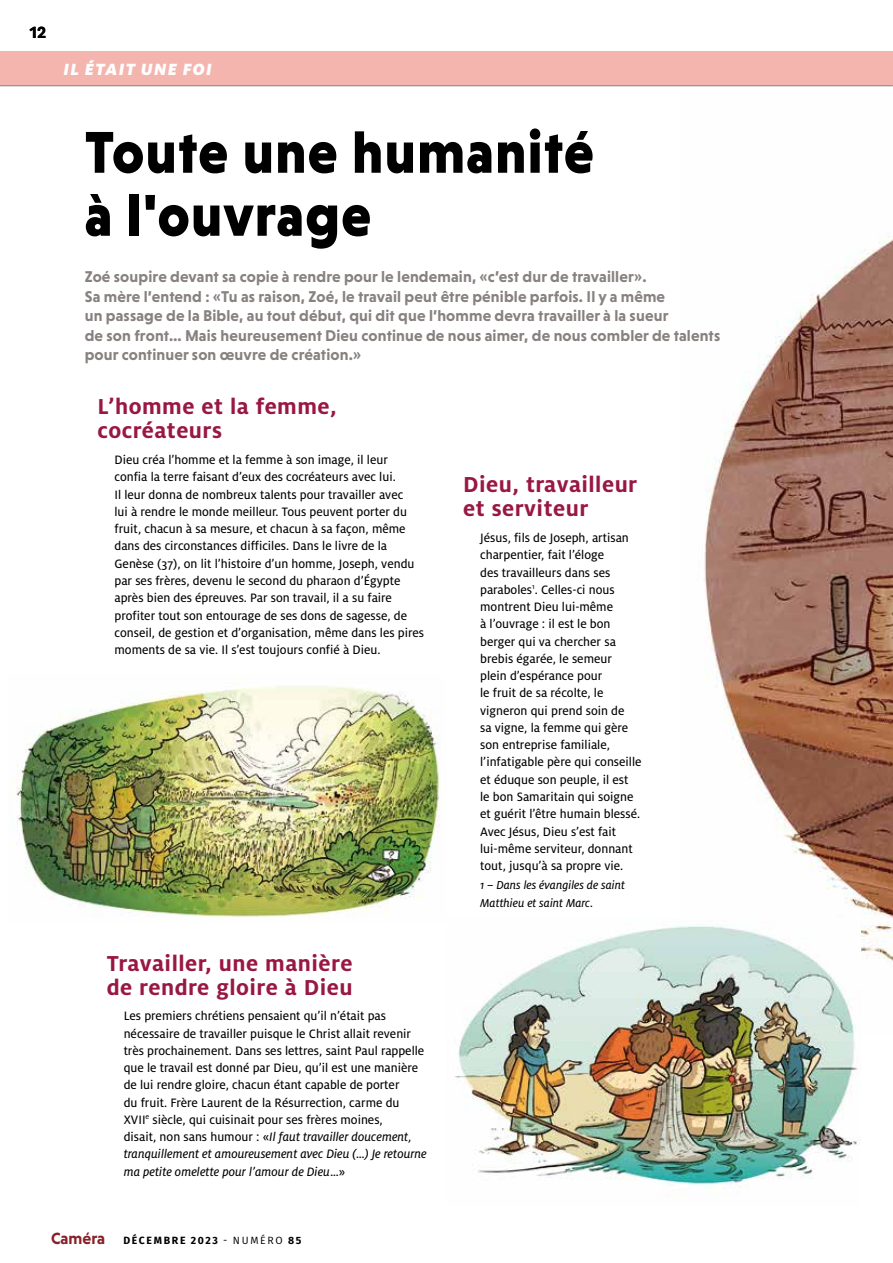
<style>
.page{position:relative;width:893px;height:1263px;background:#fff}
.page>*{position:absolute;margin:0;border:0;box-sizing:border-box;transform-origin:0 0}
.t1{font:900 60px/63px "Niveau Grotesk";letter-spacing:.02em;color:#000;scale:.94 1}
.t2{font:700 24px/24px "Milo OT";letter-spacing:.02em;color:#991743}
.t3{font:italic 900 18px "Milo OT";letter-spacing:.07em;color:#fff}
.t4{font:700 16.5px "Pluto Cond";color:#000}
.t5{font:700 15.9px/19.5px "Niveau Grotesk";letter-spacing:.01em;color:#87817f}
.t6{font:13.5px/17.2px "Milo OT Text";color:#000}
.t7{font:13.5px/17.2px "Milo OT Text Ita";color:#000}
.t8{font:12.75px/17.2px "Milo OT Text Ita";color:#000}
.t9{font:700 10.5px "Fira Sans";letter-spacing:.16em;color:#000}
.s1{font-family:"Milo OT Text"}
.s2{font-family:"Niveau Grotesk";font-size:16.5px;color:#88202a}
.s3{font-weight:400}
</style>
<div class="page">
<div style="left:0;top:51px;width:893px;height:34px;background:#f5b5af"></div>
<hr style="left:0;top:85px;width:893px;height:1px;background:#87888a">
<img style="left:16px;top:686px;width:425px;height:232px">
<img style="left:704px;top:237px;width:189px;height:724px">
<img style="left:455px;top:919px;width:406px;height:273px">
<p class="t4" style="left:29px;top:23px;width:18px">12</p>
<h3 class="t3" style="left:64px;top:58px;width:150px">IL ÉTAIT UNE FOI</h3>
<h1 class="t1" style="left:85px;top:120px;width:543px">Toute une humanité à l'ouvrage</h1>
<p class="t5" style="left:85px;top:267px;width:637px">Zoé soupire devant sa copie à rendre pour le lendemain, «c’est dur de travailler».<br>Sa mère l’entend : «Tu as raison, Zoé, le travail peut être pénible parfois. Il y a même<br>un passage de la Bible, au tout début, qui dit que l’homme devra travailler à la sueur<br>de son front… Mais heureusement Dieu continue de nous aimer, de nous combler de talents pour continuer son œuvre de création.»</p>
<h2 class="t2" style="left:97px;top:395px;width:241px">L’homme et la femme, cocréateurs</h2>
<p class="t6" style="left:114px;top:451px;width:311px">Dieu créa l’homme et la femme à son image, il leur confia la terre faisant d’eux des cocréateurs avec lui.<br>Il leur donna de nombreux talents pour travailler avec<br>lui à rendre le monde meilleur. Tous peuvent porter du fruit, chacun à sa mesure, et chacun à sa façon, même dans des circonstances difficiles. Dans le livre de la Genèse (37), on lit l’histoire d’un homme, Joseph, vendu par ses frères, devenu le second du pharaon d’Égypte après bien des épreuves. Par son travail, il a su faire profiter tout son entourage de ses dons de sagesse, de conseil, de gestion et d’organisation, même dans les pires moments de sa vie. Il s’est toujours confié à Dieu.</p>
<h2 class="t2" style="left:107px;top:951px;width:247px">Travailler, une manière de rendre gloire à Dieu</h2>
<p class="t6" style="left:124px;top:1007px;width:302px">Les premiers chrétiens pensaient qu’il n’était pas nécessaire de travailler puisque le Christ allait revenir très prochainement. Dans ses lettres, saint Paul rappelle que le travail est donné par Dieu, qu’il est une manière de lui rendre gloire, chacun étant capable de porter<br>du fruit. Frère Laurent de la Résurrection, carme du XVII<sup>e</sup> siècle, qui cuisinait pour ses frères moines,</p>
<p class="t7" style="left:124px;top:1128px;width:305px"><span class="s1">disait, non sans humour : «</span>Il faut travailler doucement, tranquillement et amoureusement avec Dieu (…) Je retourne ma petite omelette pour l’amour de Dieu<span class="s1">…»</span></p>
<h2 class="t2" style="left:463px;top:473px;width:176px">Dieu, travailleur et serviteur</h2>
<p class="t6" style="left:480px;top:529px;width:163px">Jésus, fils de Joseph, artisan charpentier, fait l’éloge<br>des travailleurs dans ses paraboles<sup>1</sup>. Celles-ci nous montrent Dieu lui-même<br>à l’ouvrage : il est le bon berger qui va chercher sa brebis égarée, le semeur plein d’espérance pour<br>le fruit de sa récolte, le vigneron qui prend soin de<br>sa vigne, la femme qui gère son entreprise familiale, l’infatigable père qui conseille et éduque son peuple, il est<br>le bon Samaritain qui soigne et guérit l’être humain blessé.<br>Avec Jésus, Dieu s’est fait lui-même serviteur, donnant tout, jusqu’à sa propre vie.</p>
<p class="t8" style="left:480px;top:877px;width:146px">1 – Dans les évangiles de saint<br>Matthieu et saint Marc.</p>
<p class="t9" style="left:51px;top:1231px;width:252px"><span class="s2">Caméra</span> DÉCEMBRE 2023 <span class="s3">- NUMÉRO</span> 85</p>
</div>
